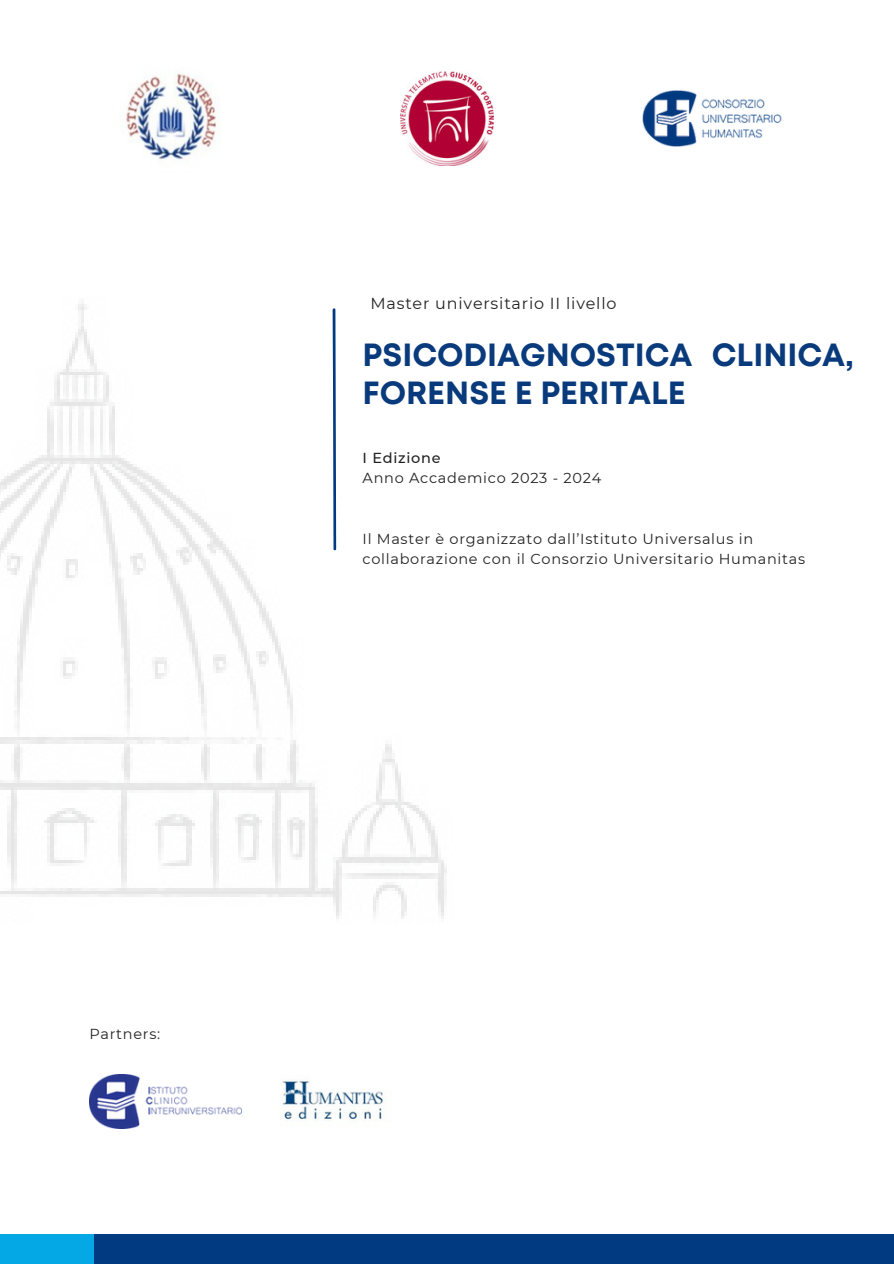
<style>
.page{position:relative;width:894px;height:1264px;background:#fff}
.page>*{position:absolute;margin:0;border:0;box-sizing:border-box;transform-origin:0 0}
.t1{font:700 32.1px/38.2px "Mont";color:#093a7c}
.t2{font:15.9px "Montserrat";letter-spacing:.05em;color:#222}
.t3{font:14.4px/20.2px "Montserrat";letter-spacing:.05em;color:#222}
.t4{font:500 14.4px "Montserrat";letter-spacing:.05em;color:#222}
</style>
<div class="page">
<img style="left:0;top:304px;width:447px;height:615px">
<div style="left:49px;top:1233px;width:844px;height:30px;background:#013a81"></div>
<div style="left:0;top:1233px;width:93px;height:30px;background:#04a8e5"></div>
<svg style="left:333px;top:308px;width:3px;height:242px"></svg>
<img style="left:400px;top:72px;width:93px;height:93px">
<img style="left:89px;top:1074px;width:152px;height:54px">
<img style="left:282px;top:1081px;width:102px;height:40px">
<img style="left:125px;top:73px;width:92px;height:87px">
<img style="left:642px;top:90px;width:139px;height:57px">
<p class="t3" style="left:89px;top:1024px;width:72px">Partners:</p>
<p class="t2" style="left:370px;top:294px;width:247px">Master universitario II livello</p>
<h1 class="t1" style="left:362px;top:338px;width:493px">PSICODIAGNOSTICA CLINICA,<br>FORENSE E PERITALE</h1>
<p class="t4" style="left:362px;top:448px;width:79px">I Edizione</p>
<p class="t3" style="left:362px;top:467px;width:240px">Anno Accademico 2023 - 2024</p>
<p class="t3" style="left:362px;top:528px;width:444px">Il Master è organizzato dall’Istituto Universalus in collaborazione con il Consorzio Universitario Humanitas</p>
</div>
